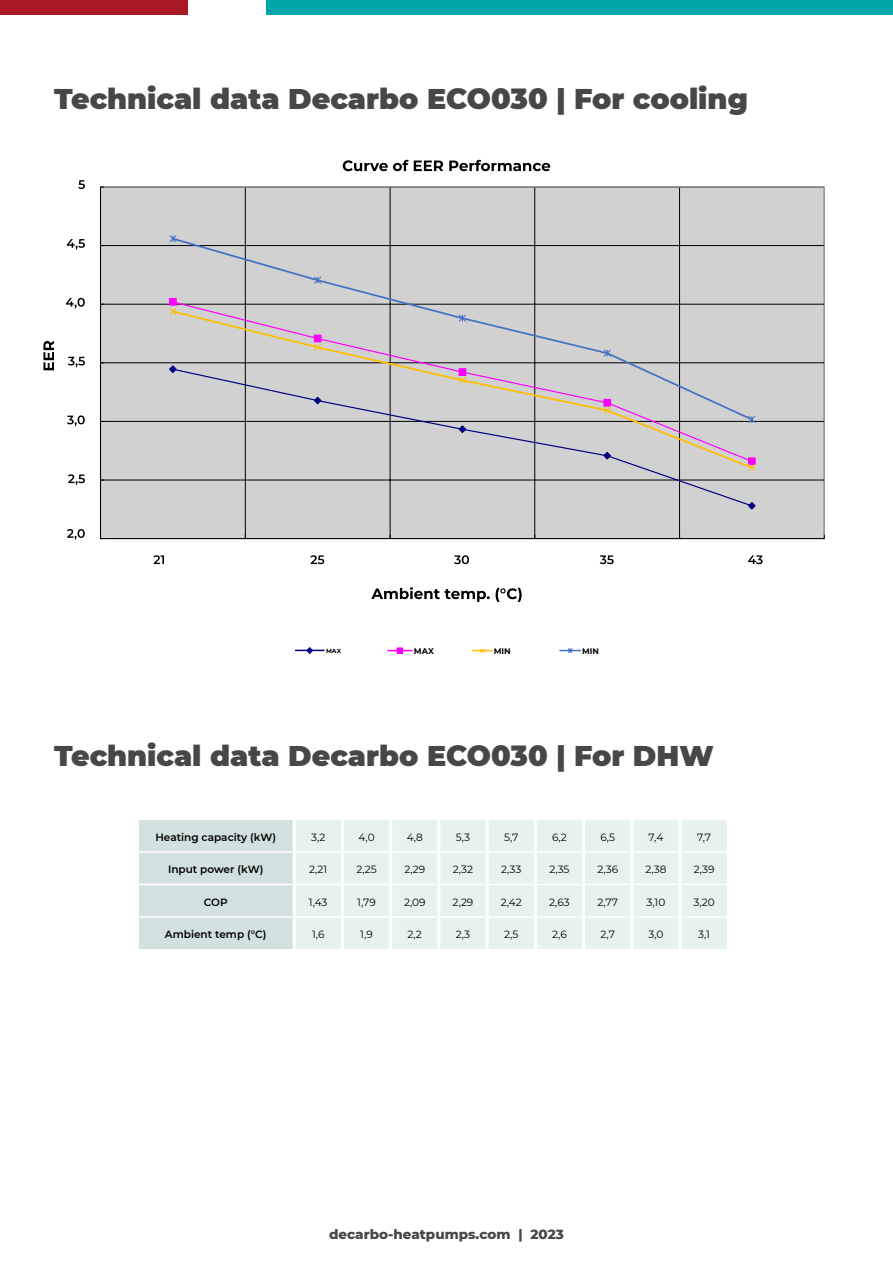
<style>
.page{position:relative;width:893px;height:1263px;background:#fff}
.page>*{position:absolute;margin:0;border:0;box-sizing:border-box;transform-origin:0 0}
.t1{font:900 28.5px "Montserrat";color:#474748}
.t2{font:800 13.5px "Montserrat";color:#474748}
.t3{font:10.5px "Montserrat";color:#000}
.t4{font:600 10.5px "Montserrat";color:#000}
.t5{font:700 8.25px "Montserrat";color:#000}
.t6{font:700 8.1px "Montserrat";color:#000}
.t7{font:700 7.95px "Montserrat";color:#000}
.t8{font:700 6px "Montserrat";color:#000;scale:1.04 1}
</style>
<div class="page">
<div style="left:101px;top:187px;width:723px;height:351px;background:#d1d1d1"></div>
<hr style="left:101px;top:245px;width:723px;height:1px;background:#000">
<hr style="left:101px;top:304px;width:723px;height:1px;background:#000">
<hr style="left:101px;top:363px;width:723px;height:1px;background:#000">
<hr style="left:101px;top:421px;width:723px;height:1px;background:#000">
<hr style="left:101px;top:480px;width:723px;height:1px;background:#000">
<hr style="left:679px;top:187px;width:1px;height:351px;background:#000">
<hr style="left:534px;top:187px;width:1px;height:351px;background:#000">
<hr style="left:390px;top:187px;width:1px;height:351px;background:#000">
<hr style="left:245px;top:187px;width:1px;height:351px;background:#000">
<hr style="left:100px;top:187px;width:1px;height:351px;background:#000">
<hr style="left:101px;top:538px;width:723px;height:1px;background:#000">
<svg style="left:171px;top:472px;width:582px;height:35px"></svg>
<svg style="left:748px;top:502px;width:8px;height:8px"></svg>
<svg style="left:244px;top:424px;width:512px;height:48px"></svg>
<svg style="left:169px;top:235px;width:587px;height:189px"></svg>
<svg style="left:67px;top:529px;width:18px;height:11px"></svg>
<svg style="left:68px;top:474px;width:17px;height:11px"></svg>
<svg style="left:67px;top:415px;width:18px;height:11px"></svg>
<svg style="left:68px;top:357px;width:17px;height:10px"></svg>
<svg style="left:78px;top:180px;width:7px;height:9px"></svg>
<svg style="left:66px;top:298px;width:19px;height:10px"></svg>
<svg style="left:67px;top:239px;width:18px;height:11px"></svg>
<svg style="left:153px;top:555px;width:11px;height:9px"></svg>
<svg style="left:310px;top:555px;width:14px;height:9px"></svg>
<svg style="left:454px;top:555px;width:15px;height:9px"></svg>
<svg style="left:600px;top:555px;width:14px;height:9px"></svg>
<svg style="left:748px;top:555px;width:15px;height:9px"></svg>
<svg style="left:371px;top:587px;width:151px;height:15px"></svg>
<svg style="left:343px;top:160px;width:207px;height:11px"></svg>
<svg style="left:43px;top:341px;width:11px;height:29px"></svg>
<svg style="left:296px;top:647px;width:28px;height:7px"></svg>
<svg style="left:388px;top:648px;width:24px;height:5px"></svg>
<svg style="left:473px;top:648px;width:19px;height:5px"></svg>
<svg style="left:560px;top:648px;width:20px;height:5px"></svg>
<div style="left:139px;top:820px;width:154px;height:129px;background:#d1e1df"></div>
<div style="left:296px;top:820px;width:431px;height:129px;background:#e5f2ee"></div>
<hr style="left:139px;top:851px;width:154px;height:2px;background:#fff">
<hr style="left:296px;top:851px;width:45px;height:2px;background:#fff">
<hr style="left:344px;top:851px;width:45px;height:2px;background:#fff">
<hr style="left:392px;top:851px;width:45px;height:2px;background:#fff">
<hr style="left:440px;top:851px;width:46px;height:2px;background:#fff">
<hr style="left:489px;top:851px;width:45px;height:2px;background:#fff">
<hr style="left:537px;top:851px;width:45px;height:2px;background:#fff">
<hr style="left:585px;top:851px;width:45px;height:2px;background:#fff">
<hr style="left:633px;top:851px;width:46px;height:2px;background:#fff">
<hr style="left:682px;top:851px;width:45px;height:2px;background:#fff">
<hr style="left:139px;top:884px;width:154px;height:1px;background:#fff">
<hr style="left:296px;top:884px;width:45px;height:1px;background:#fff">
<hr style="left:344px;top:884px;width:45px;height:1px;background:#fff">
<hr style="left:392px;top:884px;width:45px;height:1px;background:#fff">
<hr style="left:440px;top:884px;width:46px;height:1px;background:#fff">
<hr style="left:489px;top:884px;width:45px;height:1px;background:#fff">
<hr style="left:537px;top:884px;width:45px;height:1px;background:#fff">
<hr style="left:585px;top:884px;width:45px;height:1px;background:#fff">
<hr style="left:633px;top:884px;width:46px;height:1px;background:#fff">
<hr style="left:682px;top:884px;width:45px;height:1px;background:#fff">
<hr style="left:139px;top:916px;width:154px;height:2px;background:#fff">
<hr style="left:296px;top:916px;width:45px;height:2px;background:#fff">
<hr style="left:344px;top:916px;width:45px;height:2px;background:#fff">
<hr style="left:392px;top:916px;width:45px;height:2px;background:#fff">
<hr style="left:440px;top:916px;width:46px;height:2px;background:#fff">
<hr style="left:489px;top:916px;width:45px;height:2px;background:#fff">
<hr style="left:537px;top:916px;width:45px;height:2px;background:#fff">
<hr style="left:585px;top:916px;width:45px;height:2px;background:#fff">
<hr style="left:633px;top:916px;width:46px;height:2px;background:#fff">
<hr style="left:682px;top:916px;width:45px;height:2px;background:#fff">
<hr style="left:341px;top:820px;width:3px;height:32px;background:#fff">
<hr style="left:389px;top:820px;width:3px;height:32px;background:#fff">
<hr style="left:437px;top:820px;width:3px;height:32px;background:#fff">
<hr style="left:486px;top:820px;width:3px;height:32px;background:#fff">
<hr style="left:534px;top:820px;width:3px;height:32px;background:#fff">
<hr style="left:582px;top:820px;width:3px;height:32px;background:#fff">
<hr style="left:630px;top:820px;width:3px;height:32px;background:#fff">
<hr style="left:679px;top:820px;width:3px;height:32px;background:#fff">
<hr style="left:341px;top:852px;width:3px;height:32px;background:#fff">
<hr style="left:389px;top:852px;width:3px;height:32px;background:#fff">
<hr style="left:437px;top:852px;width:3px;height:32px;background:#fff">
<hr style="left:486px;top:852px;width:3px;height:32px;background:#fff">
<hr style="left:534px;top:852px;width:3px;height:32px;background:#fff">
<hr style="left:582px;top:852px;width:3px;height:32px;background:#fff">
<hr style="left:630px;top:852px;width:3px;height:32px;background:#fff">
<hr style="left:679px;top:852px;width:3px;height:32px;background:#fff">
<hr style="left:341px;top:884px;width:3px;height:33px;background:#fff">
<hr style="left:389px;top:884px;width:3px;height:33px;background:#fff">
<hr style="left:437px;top:884px;width:3px;height:33px;background:#fff">
<hr style="left:486px;top:884px;width:3px;height:33px;background:#fff">
<hr style="left:534px;top:884px;width:3px;height:33px;background:#fff">
<hr style="left:582px;top:884px;width:3px;height:33px;background:#fff">
<hr style="left:630px;top:884px;width:3px;height:33px;background:#fff">
<hr style="left:679px;top:884px;width:3px;height:33px;background:#fff">
<hr style="left:341px;top:917px;width:3px;height:32px;background:#fff">
<hr style="left:389px;top:917px;width:3px;height:32px;background:#fff">
<hr style="left:437px;top:917px;width:3px;height:32px;background:#fff">
<hr style="left:486px;top:917px;width:3px;height:32px;background:#fff">
<hr style="left:534px;top:917px;width:3px;height:32px;background:#fff">
<hr style="left:582px;top:917px;width:3px;height:32px;background:#fff">
<hr style="left:630px;top:917px;width:3px;height:32px;background:#fff">
<hr style="left:679px;top:917px;width:3px;height:32px;background:#fff">
<div style="left:0;top:0;width:188px;height:14px;background:#aa1923"></div>
<div style="left:266px;top:0;width:627px;height:14px;background:#00a6a9"></div>
<h1 class="t1" style="left:54px;top:78px;width:696px">Technical data Decarbo ECO030 | For cooling</h1>
<p class="t8" style="left:326px;top:646px;width:16px">MAX</p>
<p class="t5" style="left:414px;top:645px;width:22px">MAX</p>
<p class="t6" style="left:494px;top:645px;width:18px">MIN</p>
<p class="t7" style="left:582px;top:645px;width:18px">MIN</p>
<h1 class="t1" style="left:54px;top:734px;width:661px">Technical data Decarbo ECO030 | For DHW</h1>
<p class="t4" style="left:155px;top:829px;width:122px">Heating capacity (kW)</p>
<p class="t3" style="left:311px;top:830px;width:16px">3,2</p>
<p class="t3" style="left:358px;top:830px;width:18px">4,0</p>
<p class="t3" style="left:407px;top:830px;width:18px">4,8</p>
<p class="t3" style="left:456px;top:830px;width:16px">5,3</p>
<p class="t3" style="left:504px;top:830px;width:16px">5,7</p>
<p class="t3" style="left:552px;top:830px;width:16px">6,2</p>
<p class="t3" style="left:600px;top:830px;width:16px">6,5</p>
<p class="t3" style="left:649px;top:830px;width:16px">7,4</p>
<p class="t3" style="left:697px;top:830px;width:15px">7,7</p>
<p class="t4" style="left:168px;top:862px;width:97px">Input power (kW)</p>
<p class="t3" style="left:309px;top:862px;width:20px">2,21</p>
<p class="t3" style="left:356px;top:862px;width:22px">2,25</p>
<p class="t3" style="left:404px;top:862px;width:22px">2,29</p>
<p class="t3" style="left:453px;top:862px;width:22px">2,32</p>
<p class="t3" style="left:501px;top:862px;width:22px">2,33</p>
<p class="t3" style="left:549px;top:862px;width:22px">2,35</p>
<p class="t3" style="left:597px;top:862px;width:22px">2,36</p>
<p class="t3" style="left:645px;top:862px;width:23px">2,38</p>
<p class="t3" style="left:694px;top:862px;width:22px">2,39</p>
<p class="t4" style="left:204px;top:895px;width:25px">COP</p>
<p class="t3" style="left:309px;top:895px;width:20px">1,43</p>
<p class="t3" style="left:357px;top:895px;width:20px">1,79</p>
<p class="t3" style="left:404px;top:895px;width:23px">2,09</p>
<p class="t3" style="left:453px;top:895px;width:22px">2,29</p>
<p class="t3" style="left:501px;top:895px;width:23px">2,42</p>
<p class="t3" style="left:549px;top:895px;width:22px">2,63</p>
<p class="t3" style="left:597px;top:895px;width:22px">2,77</p>
<p class="t3" style="left:646px;top:895px;width:20px">3,10</p>
<p class="t3" style="left:694px;top:895px;width:23px">3,20</p>
<p class="t4" style="left:165px;top:927px;width:103px">Ambient temp (°C)</p>
<p class="t3" style="left:312px;top:927px;width:14px">1,6</p>
<p class="t3" style="left:360px;top:927px;width:14px">1,9</p>
<p class="t3" style="left:408px;top:927px;width:16px">2,2</p>
<p class="t3" style="left:456px;top:927px;width:16px">2,3</p>
<p class="t3" style="left:504px;top:927px;width:16px">2,5</p>
<p class="t3" style="left:552px;top:927px;width:16px">2,6</p>
<p class="t3" style="left:600px;top:927px;width:16px">2,7</p>
<p class="t3" style="left:648px;top:927px;width:16px">3,0</p>
<p class="t3" style="left:698px;top:927px;width:13px">3,1</p>
<p class="t2" style="left:329px;top:1224px;width:236px">decarbo-heatpumps.com | 2023</p>
</div>
